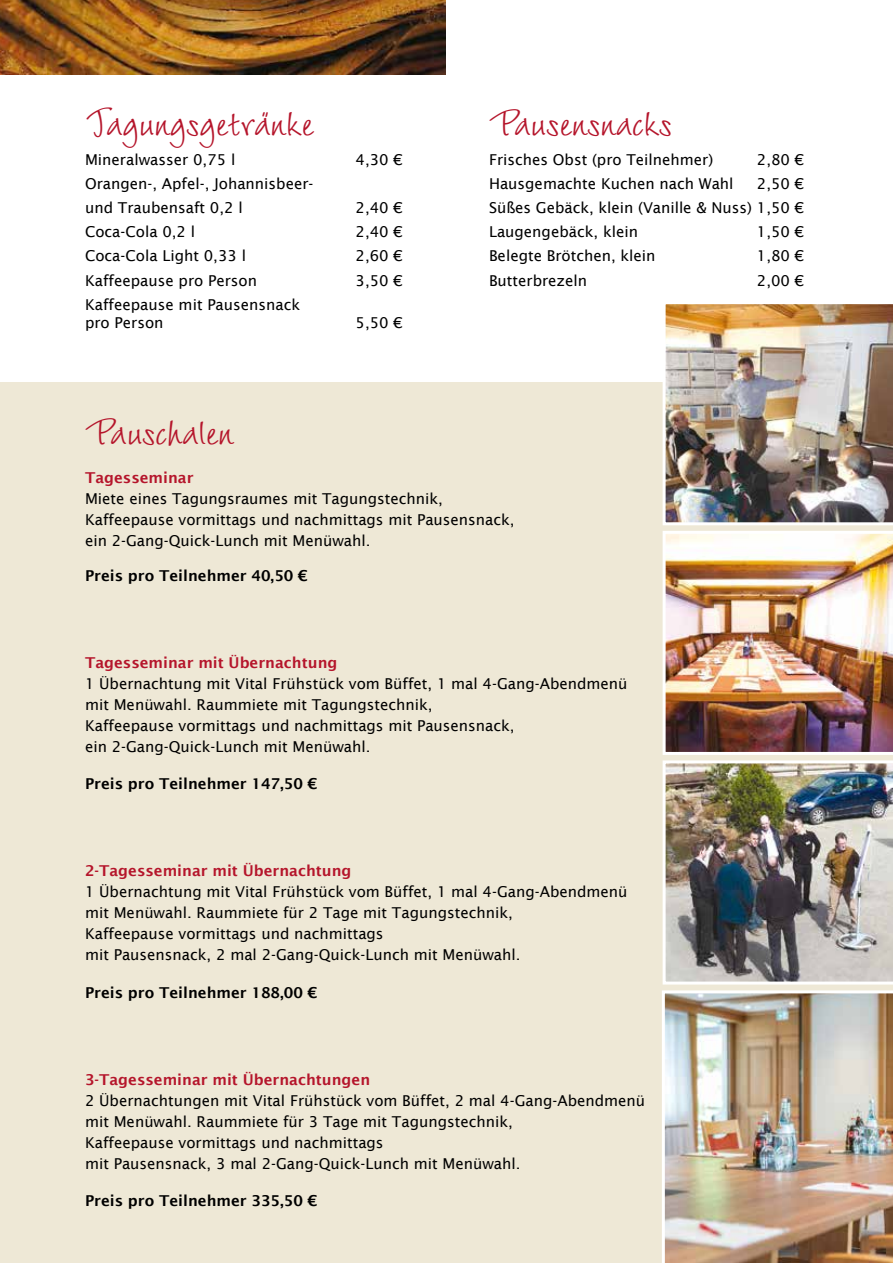
<style>
.page{position:relative;width:893px;height:1263px;background:#fff}
.page>*{position:absolute;margin:0;border:0;box-sizing:border-box;transform-origin:0 0}
.t1{font:36px "Wiesbaden Swing Com";color:#b5152b}
.t2{font:15px/21px "Lucida Sans";color:#000}
.t3{font:600 15px "Lucida Sans";color:#b5152b}
.t4{font:600 15px "Lucida Sans";color:#000}
</style>
<div class="page">
<div style="left:0;top:383px;width:893px;height:880px;background:#eee8d6"></div>
<img style="left:0;top:0;width:446px;height:75px">
<img style="left:663px;top:304px;width:230px;height:221px">
<img style="left:663px;top:760px;width:230px;height:224px">
<img style="left:662px;top:990px;width:231px;height:273px">
<img style="left:663px;top:531px;width:230px;height:224px">
<h1 class="t1" style="left:85px;top:102px;width:230px">Tagungsgetränke</h1>
<p class="t2" style="left:85px;top:150px;width:152px">Mineralwasser 0,75 l</p>
<p class="t2" style="left:356px;top:150px;width:49px">4,30 €</p>
<p class="t2" style="left:85px;top:172px;width:230px;line-height:24px">Orangen-, Apfel-, Johannisbeer&shy;und Traubensaft 0,2 l</p>
<p class="t2" style="left:356px;top:198px;width:49px">2,40 €</p>
<p class="t2" style="left:85px;top:222px;width:112px">Coca-Cola 0,2 l</p>
<p class="t2" style="left:356px;top:222px;width:49px">2,40 €</p>
<p class="t2" style="left:85px;top:246px;width:162px">Coca-Cola Light 0,33 l</p>
<p class="t2" style="left:356px;top:246px;width:49px">2,60 €</p>
<p class="t2" style="left:85px;top:270px;width:174px">Kaffeepause pro Person</p>
<p class="t2" style="left:356px;top:270px;width:49px">3,50 €</p>
<p class="t2" style="left:85px;top:295px;width:217px;line-height:18px">Kaffeepause mit Pausensnack pro Person</p>
<p class="t2" style="left:356px;top:312px;width:49px">5,50 €</p>
<h1 class="t1" style="left:489px;top:102px;width:185px">Pausensnacks</h1>
<p class="t2" style="left:489px;top:150px;width:226px">Frisches Obst (pro Teilnehmer)</p>
<p class="t2" style="left:757px;top:150px;width:49px">2,80 €</p>
<p class="t2" style="left:489px;top:174px;width:246px">Hausgemachte Kuchen nach Wahl</p>
<p class="t2" style="left:489px;top:172px;width:317px;line-height:24px;text-align:justify;text-indent:268px">2,50 € Süßes Gebäck, klein (Vanille &amp; Nuss) 1,50 € Laugengebäck, klein</p>
<p class="t2" style="left:757px;top:222px;width:49px">1,50 €</p>
<p class="t2" style="left:489px;top:246px;width:168px">Belegte Brötchen, klein</p>
<p class="t2" style="left:757px;top:246px;width:49px">1,80 €</p>
<p class="t2" style="left:489px;top:270px;width:100px">Butterbrezeln</p>
<p class="t2" style="left:757px;top:270px;width:49px">2,00 €</p>
<h1 class="t1" style="left:85px;top:411px;width:150px">Pauschalen</h1>
<p class="t3" style="left:85px;top:469px;width:110px">Tagesseminar</p>
<p class="t2" style="left:85px;top:488px;width:431px">Miete eines Tagungsraumes mit Tagungstechnik,<br>Kaffeepause vormittags und nachmittags mit Pausensnack, ein 2-Gang-Quick-Lunch mit Menüwahl.</p>
<p class="t4" style="left:85px;top:567px;width:224px">Preis pro Teilnehmer 40,50 €</p>
<p class="t3" style="left:85px;top:654px;width:254px">Tagesseminar mit übernachtung</p>
<p class="t2" style="left:85px;top:673px;width:544px">1 Übernachtung mit Vital Frühstück vom Büffet, 1 mal 4-Gang-Abendmenü mit Menüwahl. Raummiete mit Tagungstechnik,<br>Kaffeepause vormittags und nachmittags mit Pausensnack,<br>ein 2-Gang-Quick-Lunch mit Menüwahl.</p>
<p class="t4" style="left:85px;top:775px;width:234px">Preis pro Teilnehmer 147,50 €</p>
<p class="t3" style="left:85px;top:862px;width:268px">2-Tagesseminar mit übernachtung</p>
<p class="t2" style="left:85px;top:881px;width:544px">1 Übernachtung mit Vital Frühstück vom Büffet, 1 mal 4-Gang-Abendmenü mit Menüwahl. Raummiete für 2 Tage mit Tagungstechnik,<br>Kaffeepause vormittags und nachmittags<br>mit Pausensnack, 2 mal 2-Gang-Quick-Lunch mit Menüwahl.</p>
<p class="t4" style="left:85px;top:984px;width:234px">Preis pro Teilnehmer 188,00 €</p>
<p class="t3" style="left:85px;top:1071px;width:287px">3-Tagesseminar mit übernachtungen</p>
<p class="t2" style="left:85px;top:1090px;width:562px">2 Übernachtungen mit Vital Frühstück vom Büffet, 2 mal 4-Gang-Abendmenü mit Menüwahl. Raummiete für 3 Tage mit Tagungstechnik,<br>Kaffeepause vormittags und nachmittags<br>mit Pausensnack, 3 mal 2-Gang-Quick-Lunch mit Menüwahl.</p>
<p class="t4" style="left:85px;top:1192px;width:234px">Preis pro Teilnehmer 335,50 €</p>
</div>
